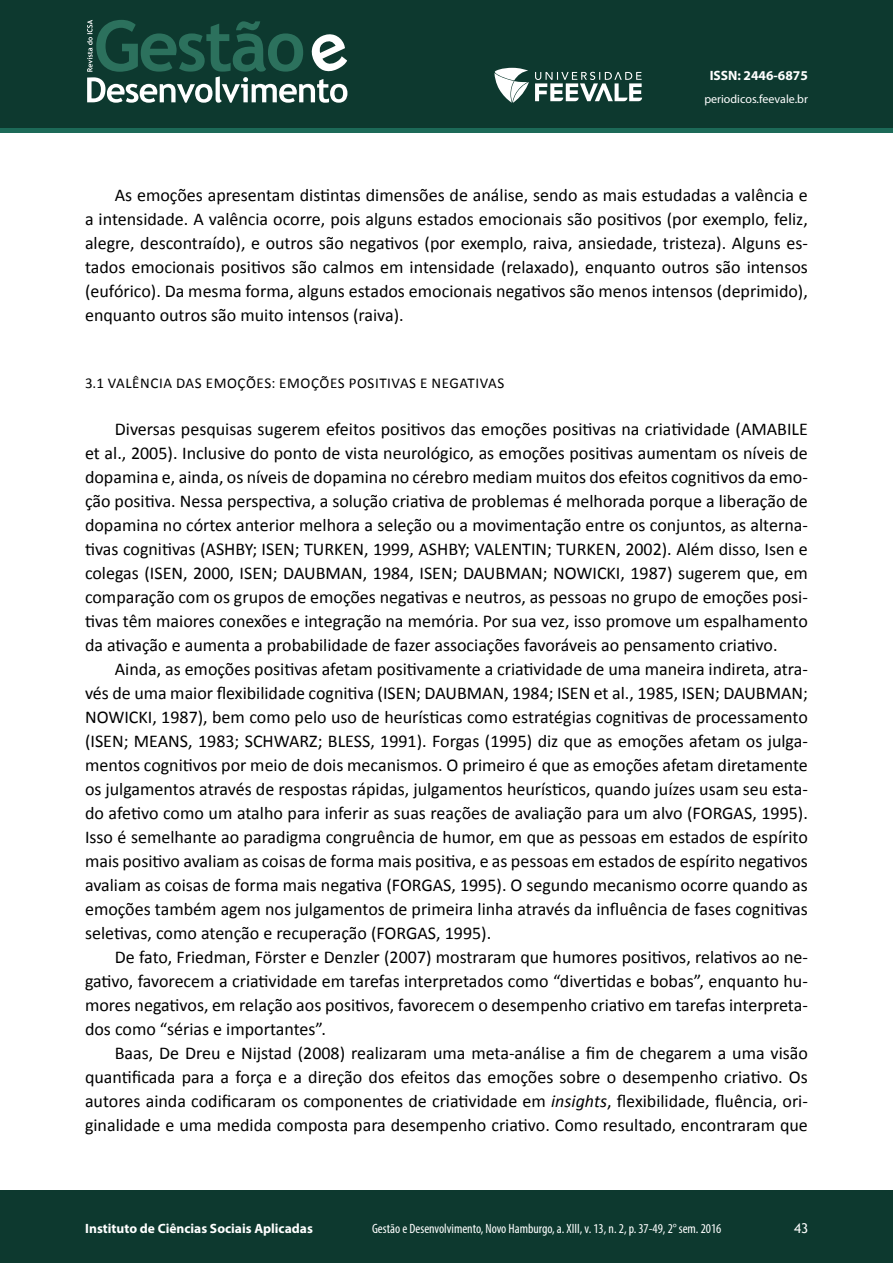
<style>
.page{position:relative;width:893px;height:1263px;background:#fff}
.page>*{position:absolute;margin:0;border:0;box-sizing:border-box;transform-origin:0 0}
.t1{font:18px/24px "Calibri";color:#000;text-align:justify}
.t2{font:15px "Calibri";letter-spacing:.04em;color:#000}
.t3{font:condensed 13.5px "Myriad Pro";color:#fff}
.t4{font:700 13.5px "Myriad Pro";color:#fff}
.t5{font:13.5px "Trebuchet MS";color:#fff}
.t6{font:12px "Myriad Pro";color:#fff}
.s1{font-style:italic}
</style>
<div class="page">
<div style="left:0;top:0;width:893px;height:129px;background:#0d392f"></div>
<svg style="left:87px;top:20px;width:260px;height:83px"></svg>
<div style="left:0;top:1193px;width:893px;height:70px;background:#0d392f"></div>
<div style="left:0;top:1190px;width:893px;height:5px;background:#0d392f"></div>
<hr style="left:0;top:129px;width:893px;height:4px;background:#1c6a58">
<svg style="left:494px;top:68px;width:35px;height:35px"></svg>
<svg style="left:535px;top:72px;width:107px;height:29px"></svg>
<p class="t4" style="left:710px;top:67px;width:100px">ISSN: 2446-6875</p>
<p class="t6" style="left:704px;top:91px;width:105px">periodicos.feevale.br</p>
<p class="t1" style="left:85px;top:183px;width:724px;text-indent:30px">As emoções apresentam distintas dimensões de análise, sendo as mais estudadas a valência e a intensidade. A valência ocorre, pois alguns estados emocionais são positivos (por exemplo, feliz, alegre, descontraído), e outros são negativos (por exemplo, raiva, ansiedade, tristeza). Alguns es&shy;tados emocionais positivos são calmos em intensidade (relaxado), enquanto outros são intensos (eufórico). Da mesma forma, alguns estados emocionais negativos são menos intensos (deprimido), enquanto outros são muito intensos (raiva).</p>
<p class="t2" style="left:85px;top:374px;width:421px">3.1 VALÊNCIA DAS EMOÇÕES: EMOÇÕES POSITIVAS E NEGATIVAS</p>
<p class="t1" style="left:85px;top:417px;width:724px;text-indent:30px">Diversas pesquisas sugerem efeitos positivos das emoções positivas na criatividade (AMABILE et al., 2005). Inclusive do ponto de vista neurológico, as emoções positivas aumentam os níveis de dopamina e, ainda, os níveis de dopamina no cérebro mediam muitos dos efeitos cognitivos da emo&shy;ção positiva. Nessa perspectiva, a solução criativa de problemas é melhorada porque a liberação de dopamina no córtex anterior melhora a seleção ou a movimentação entre os conjuntos, as alterna&shy;tivas cognitivas (ASHBY; ISEN; TURKEN, 1999, ASHBY; VALENTIN; TURKEN, 2002). Além disso, Isen e colegas (ISEN, 2000, ISEN; DAUBMAN, 1984, ISEN; DAUBMAN; NOWICKI, 1987) sugerem que, em comparação com os grupos de emoções negativas e neutros, as pessoas no grupo de emoções posi&shy;tivas têm maiores conexões e integração na memória. Por sua vez, isso promove um espalhamento da ativação e aumenta a probabilidade de fazer associações favoráveis ao pensamento criativo.</p>
<p class="t1" style="left:85px;top:657px;width:724px;text-indent:30px">Ainda, as emoções positivas afetam positivamente a criatividade de uma maneira indireta, atra&shy;vés de uma maior flexibilidade cognitiva (ISEN; DAUBMAN, 1984; ISEN et al., 1985, ISEN; DAUBMAN; NOWICKI, 1987), bem como pelo uso de heurísticas como estratégias cognitivas de processamento (ISEN; MEANS, 1983; SCHWARZ; BLESS, 1991). Forgas (1995) diz que as emoções afetam os julga&shy;mentos cognitivos por meio de dois mecanismos. O primeiro é que as emoções afetam diretamente os julgamentos através de respostas rápidas, julgamentos heurísticos, quando juízes usam seu esta&shy;do afetivo como um atalho para inferir as suas reações de avaliação para um alvo (FORGAS, 1995).<br>Isso é semelhante ao paradigma congruência de humor, em que as pessoas em estados de espírito mais positivo avaliam as coisas de forma mais positiva, e as pessoas em estados de espírito negativos avaliam as coisas de forma mais negativa (FORGAS, 1995). O segundo mecanismo ocorre quando as emoções também agem nos julgamentos de primeira linha através da influência de fases cognitivas seletivas, como atenção e recuperação (FORGAS, 1995).</p>
<p class="t1" style="left:85px;top:945px;width:724px;text-indent:30px">De fato, Friedman, Förster e Denzler (2007) mostraram que humores positivos, relativos ao ne&shy;gativo, favorecem a criatividade em tarefas interpretados como “divertidas e bobas”, enquanto hu&shy;mores negativos, em relação aos positivos, favorecem o desempenho criativo em tarefas interpreta&shy;dos como “sérias e importantes”.</p>
<p class="t1" style="left:85px;top:1041px;width:724px;text-indent:30px">Baas, De Dreu e Nijstad (2008) realizaram uma meta-análise a fim de chegarem a uma visão quantificada para a força e a direção dos efeitos das emoções sobre o desempenho criativo. Os autores ainda codificaram os componentes de criatividade em <span class="s1">insights</span>, flexibilidade, fluência, ori&shy;ginalidade e uma medida composta para desempenho criativo. Como resultado, encontraram que</p>
<p class="t4" style="left:85px;top:1220px;width:229px">Instituto de Ciências Sociais Aplicadas</p>
<p class="t3" style="left:372px;top:1220px;width:351px">Gestão e Desenvolvimento, Novo Hamburgo, a. XIII, v. 13, n. 2, p. 37-49, 2° sem. 2016</p>
<p class="t5" style="left:794px;top:1220px;width:16px">43</p>
</div>
